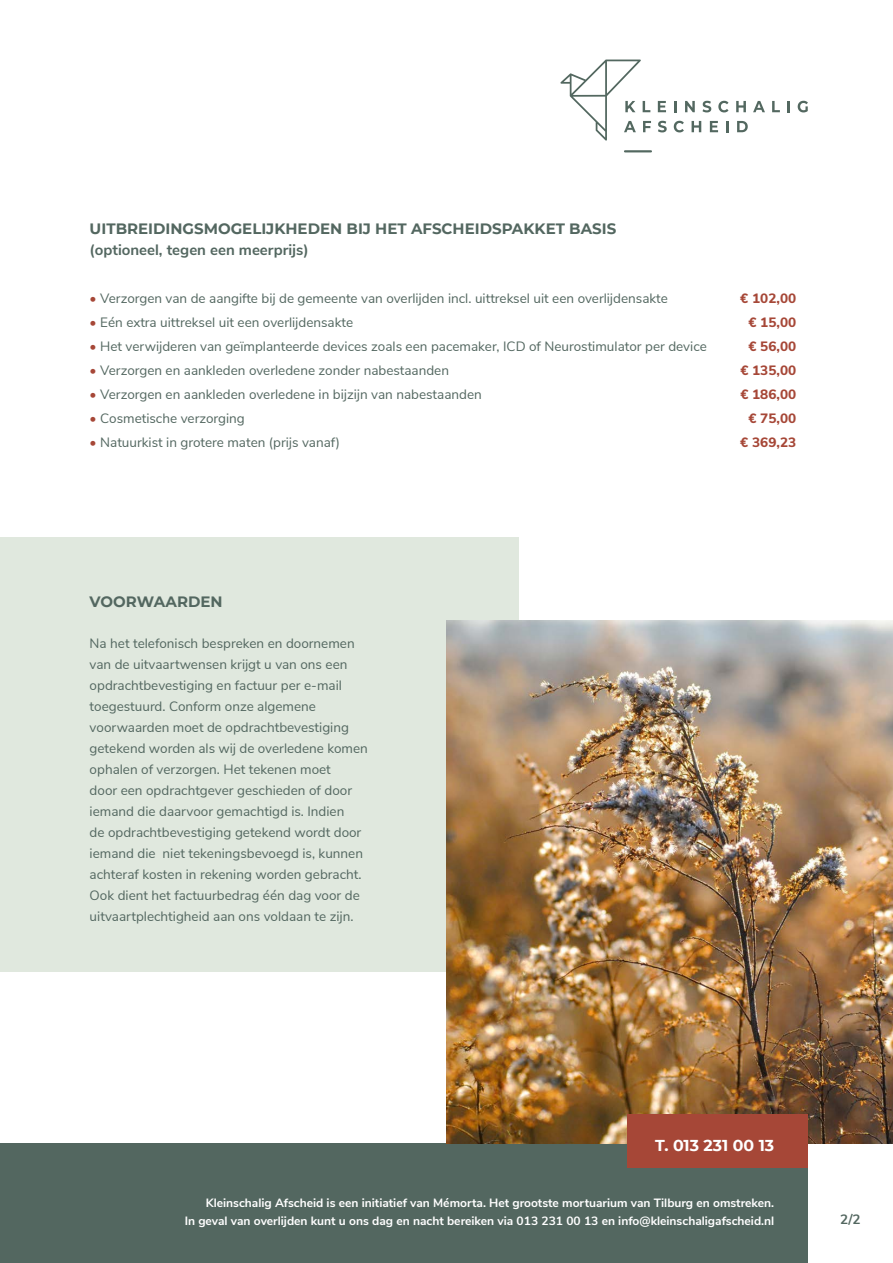
<style>
.page{position:relative;width:893px;height:1263px;background:#fff}
.page>*{position:absolute;margin:0;border:0;box-sizing:border-box;transform-origin:0 0}
.t1{font:700 15.75px "Montserrat";color:#fff}
.t2{font:700 15px "Montserrat";color:#536760}
.t3{font:700 15px "Nunito Sans";color:#536760}
.t4{font:13.5px/21px "Nunito Sans";color:#536760}
.t5{font:800 13.5px "Nunito Sans";color:#a64737}
.t6{font:700 13.5px "Nunito Sans";color:#536760}
.t7{font:700 12px/18px "Nunito Sans";color:#fff;text-align:right}
.s1{color:#a64737}
</style>
<div class="page">
<div style="left:0;top:537px;width:519px;height:435px;background:#e0e8de"></div>
<div style="left:0;top:1143px;width:808px;height:120px;background:#536760"></div>
<img style="left:446px;top:620px;width:447px;height:523px">
<div style="left:627px;top:1115px;width:181px;height:53px;background:#a64737"></div>
<svg style="left:658px;top:101px;width:8px;height:11px"></svg>
<svg style="left:674px;top:101px;width:2px;height:11px"></svg>
<svg style="left:685px;top:101px;width:10px;height:11px"></svg>
<svg style="left:702px;top:101px;width:9px;height:11px"></svg>
<svg style="left:718px;top:101px;width:10px;height:11px"></svg>
<svg style="left:736px;top:101px;width:10px;height:11px"></svg>
<svg style="left:753px;top:101px;width:12px;height:11px"></svg>
<svg style="left:772px;top:101px;width:8px;height:11px"></svg>
<svg style="left:787px;top:101px;width:3px;height:11px"></svg>
<svg style="left:798px;top:101px;width:10px;height:11px"></svg>
<svg style="left:658px;top:121px;width:9px;height:11px"></svg>
<svg style="left:674px;top:121px;width:10px;height:11px"></svg>
<svg style="left:692px;top:121px;width:9px;height:11px"></svg>
<svg style="left:710px;top:121px;width:8px;height:11px"></svg>
<svg style="left:726px;top:121px;width:2px;height:11px"></svg>
<svg style="left:737px;top:121px;width:11px;height:11px"></svg>
<hr style="left:624px;top:150px;width:28px;height:2px;background:#536860">
<svg style="left:560px;top:60px;width:91px;height:81px"></svg>
<p class="t2" style="left:90px;top:217px;width:528px">UITBREIDINGSMOGELIJKHEDEN BIJ HET AFSCHEIDSPAKKET BASIS</p>
<p class="t3" style="left:90px;top:238px;width:220px">(optioneel, tegen een meerprijs)</p>
<p class="t4" style="left:90px;top:286px;width:580px"><span class="s1">•</span> Verzorgen van de aangifte bij de gemeente van overlijden incl. uittreksel uit een overlijdensakte</p>
<p class="t5" style="left:740px;top:288px;width:57px">€ 102,00</p>
<p class="t4" style="left:90px;top:310px;width:265px"><span class="s1">•</span> Eén extra uittreksel uit een overlijdensakte</p>
<p class="t5" style="left:748px;top:312px;width:49px">€ 15,00</p>
<p class="t4" style="left:90px;top:334px;width:619px"><span class="s1">•</span> Het verwijderen van geïmplanteerde devices zoals een pacemaker, ICD of Neurostimulator per device</p>
<p class="t5" style="left:748px;top:336px;width:49px">€ 56,00</p>
<p class="t4" style="left:90px;top:358px;width:361px"><span class="s1">•</span> Verzorgen en aankleden overledene zonder nabestaanden</p>
<p class="t5" style="left:740px;top:360px;width:57px">€ 135,00</p>
<p class="t4" style="left:90px;top:382px;width:394px"><span class="s1">•</span> Verzorgen en aankleden overledene in bijzijn van nabestaanden</p>
<p class="t5" style="left:740px;top:384px;width:57px">€ 186,00</p>
<p class="t4" style="left:90px;top:406px;width:157px"><span class="s1">•</span> Cosmetische verzorging</p>
<p class="t5" style="left:748px;top:408px;width:49px">€ 75,00</p>
<p class="t4" style="left:90px;top:430px;width:252px"><span class="s1">•</span> Natuurkist in grotere maten (prijs vanaf)</p>
<p class="t5" style="left:740px;top:432px;width:57px">€ 369,23</p>
<p class="t2" style="left:90px;top:590px;width:134px">VOORWAARDEN</p>
<p class="t4" style="left:90px;top:632px;width:280px">Na het telefonisch bespreken en doornemen van de uitvaartwensen krijgt u van ons een opdrachtbevestiging en factuur per e-mail toegestuurd. Conform onze algemene voorwaarden moet de opdrachtbevestiging getekend worden als wij de overledene komen ophalen of verzorgen. Het tekenen moet<br>door een opdrachtgever geschieden of door iemand die daarvoor gemachtigd is. Indien<br>de opdrachtbevestiging getekend wordt door iemand die niet tekeningsbevoegd is, kunnen achteraf kosten in rekening worden gebracht.<br>Ook dient het factuurbedrag één dag voor de uitvaartplechtigheid aan ons voldaan te zijn.</p>
<p class="t1" style="left:655px;top:1134px;width:121px">T. 013 231 00 13</p>
<p class="t7" style="left:185px;top:1193px;width:591px">Kleinschalig Afscheid is een initiatief van Mémorta. Het grootste mortuarium van Tilburg en omstreken.<br>In geval van overlijden kunt u ons dag en nacht bereiken via 013 231 00 13 en info@kleinschaligafscheid.nl</p>
<p class="t6" style="left:840px;top:1209px;width:22px">2/2</p>
</div>
